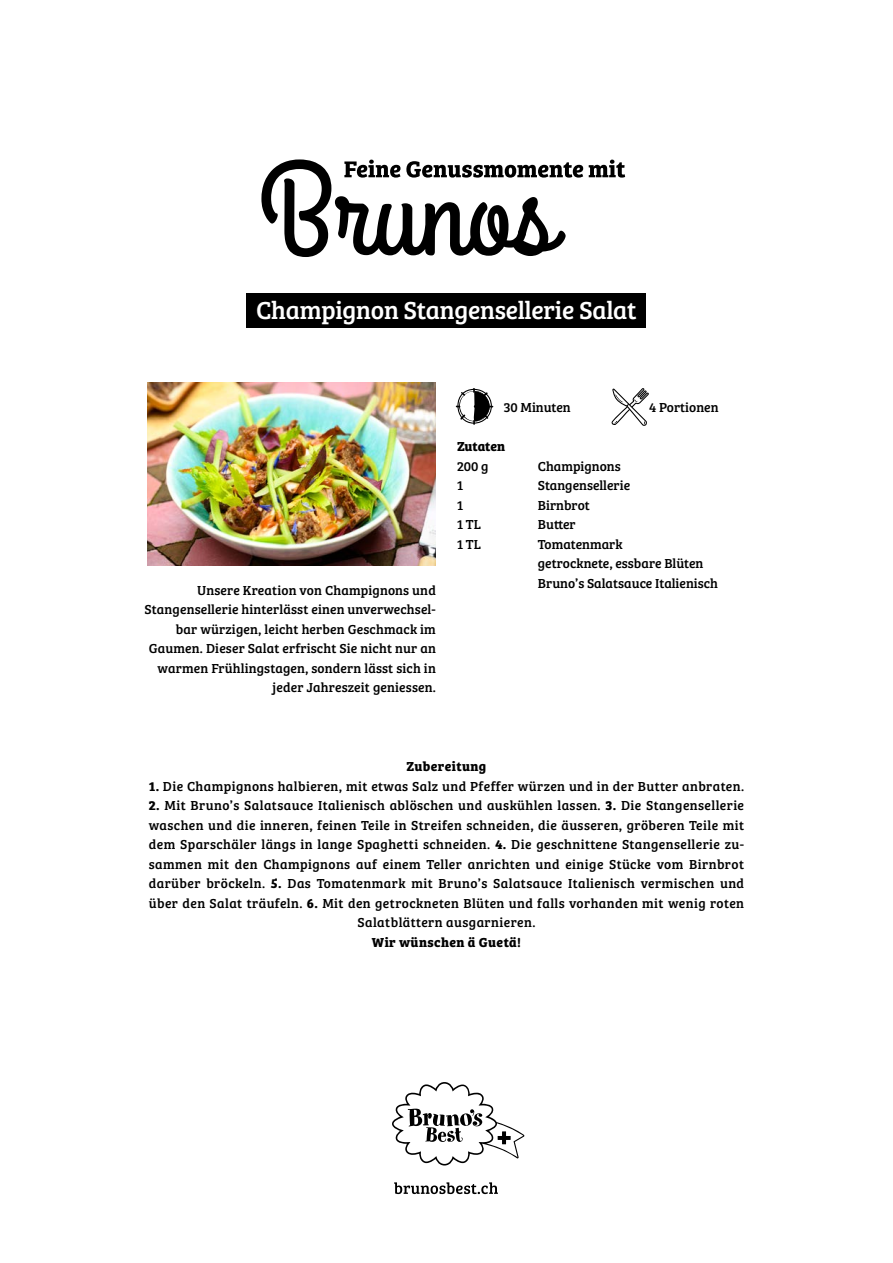
<style>
.page{position:relative;width:893px;height:1263px;background:#fff}
.page>*{position:absolute;margin:0;border:0;box-sizing:border-box;transform-origin:0 0}
.t1{font:25.5px "Bree Serif";letter-spacing:-.01em;color:#fff}
.t2{font:13.5px/19.5px "Bree Serif";letter-spacing:.03em;color:#000;text-align:center}
.t3{font:13.5px/19.5px "Bree Serif";letter-spacing:.01em;color:#000;text-align:right}
.t4{font:13.5px "Bree Serif";color:#000}
.t5{font:700 13.5px "Bree Serif";letter-spacing:.03em;color:#000}
.t6{font:700 13.5px "Bree Serif";letter-spacing:-.01em;color:#000}
.s1{font-weight:700}
</style>
<div class="page">
<svg style="left:261px;top:159px;width:364px;height:98px"></svg>
<svg style="left:392px;top:1082px;width:132px;height:83px"></svg>
<svg style="left:394px;top:1182px;width:104px;height:12px"></svg>
<svg style="left:455px;top:388px;width:39px;height:37px"></svg>
<div style="left:247px;top:293px;width:399px;height:34px;background:#000"></div>
<img style="left:148px;top:383px;width:288px;height:183px">
<svg style="left:611px;top:388px;width:38px;height:38px"></svg>
<p class="t1" style="left:256px;top:291px;width:382px">Champignon Stangensellerie Salat</p>
<p class="t3" style="left:145px;top:580px;width:293px">Unsere Kreation von Champignons und Stangensellerie hinterlässt einen unverwechsel&shy;bar würzigen, leicht herben Geschmack im Gaumen. Dieser Salat erfrischt Sie nicht nur an warmen Frühlingstagen, sondern lässt sich in jeder Jahreszeit geniessen.</p>
<p class="t4" style="left:504px;top:398px;width:69px">30 Minuten</p>
<p class="t4" style="left:649px;top:398px;width:71px">4 Portionen</p>
<p class="t6" style="left:457px;top:436px;width:49px">Zutaten</p>
<p class="t2" style="left:457px;top:456px;width:33px">200 g</p>
<p class="t4" style="left:538px;top:456px;width:84px">Champignons</p>
<p class="t2" style="left:457px;top:475px;width:7px">1</p>
<p class="t4" style="left:538px;top:476px;width:94px">Stangensellerie</p>
<p class="t2" style="left:457px;top:495px;width:7px">1</p>
<p class="t4" style="left:538px;top:495px;width:54px">Birnbrot</p>
<p class="t2" style="left:457px;top:514px;width:25px">1 TL</p>
<p class="t2" style="left:538px;top:514px;width:39px">Butter</p>
<p class="t2" style="left:457px;top:534px;width:25px">1 TL</p>
<p class="t4" style="left:538px;top:534px;width:86px">Tomatenmark</p>
<p class="t4" style="left:538px;top:554px;width:167px">getrocknete, essbare Blüten</p>
<p class="t4" style="left:538px;top:573px;width:182px">Bruno’s Salatsauce Italienisch</p>
<p class="t5" style="left:407px;top:756px;width:81px">Zubereitung</p>
<p class="t2" style="left:149px;top:776px;width:597px"><span class="s1">1.</span> Die Champignons halbieren, mit etwas Salz und Pfeffer würzen und in der Butter anbraten.</p>
<p class="t2" style="left:149px;top:795px;width:597px"><span class="s1">2.</span> Mit Bruno’s Salatsauce Italienisch ablöschen und auskühlen lassen. <span class="s1">3.</span> Die Stangensellerie waschen und die inneren, feinen Teile in Streifen schneiden, die äusseren, gröberen Teile mit dem Sparschäler längs in lange Spaghetti schneiden. <span class="s1">4.</span> Die geschnittene Stangensellerie zu&shy;sammen mit den Champignons auf einem Teller anrichten und einige Stücke vom Birnbrot darüber bröckeln. <span class="s1">5.</span> Das Tomatenmark mit Bruno’s Salatsauce Italienisch vermischen und über den Salat träufeln. <span class="s1">6.</span> Mit den getrockneten Blüten und falls vorhanden mit wenig roten Salatblättern ausgarnieren.</p>
<p class="t5" style="left:372px;top:932px;width:151px">Wir wünschen ä Guetä!</p>
</div>
